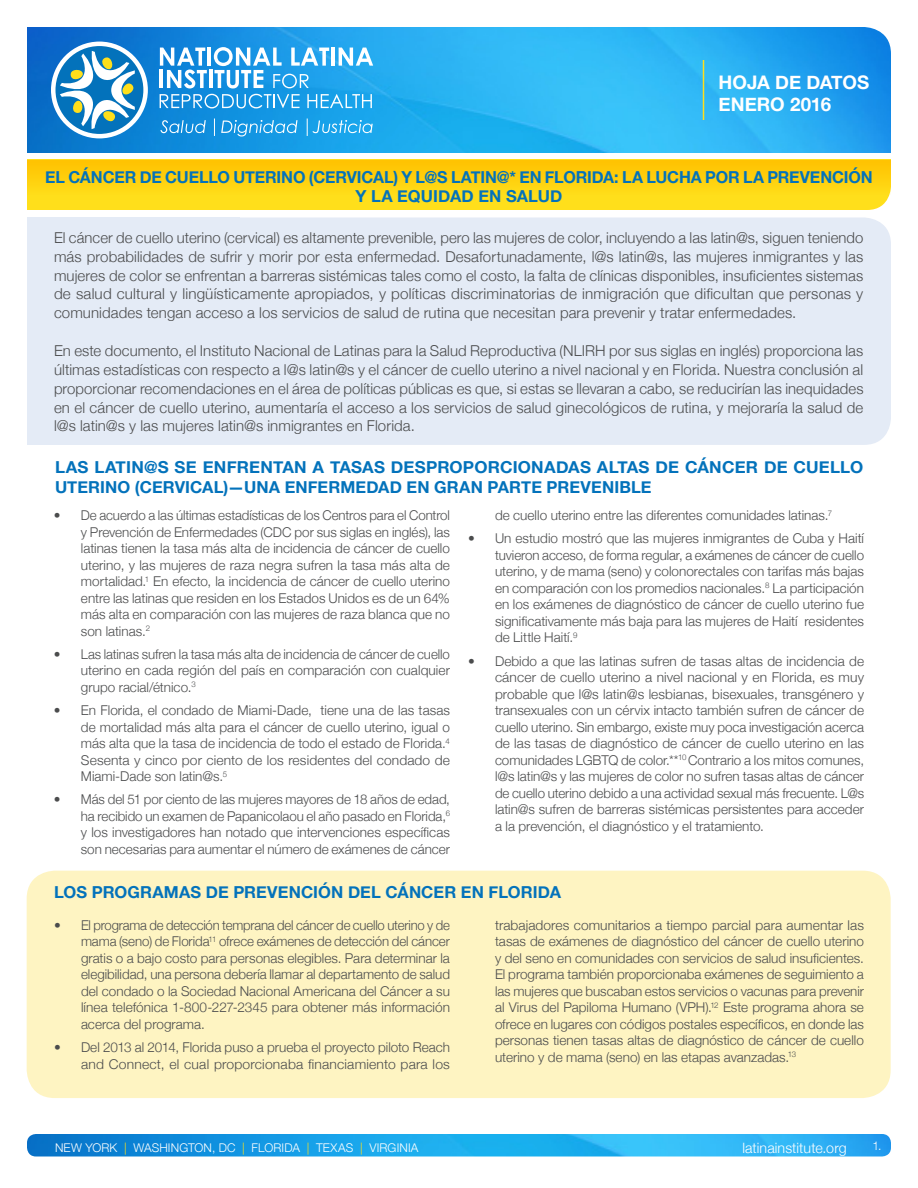
<style>
.page{position:relative;width:918px;height:1188px;background:#fff}
.page>*{position:absolute;margin:0;border:0;box-sizing:border-box;transform-origin:0 0}
.t1{font:700 18.75px "Helvetica Neue";color:#fff}
.t2{font:700 16.5px/19.8px "Helvetica Neue";letter-spacing:.005em;color:#0372bb;text-align:center}
.t3{font:300 15px/18.8px "Helvetica Neue";letter-spacing:.005em;color:#4b4c4d;text-align:justify}
.t4{font:300 14.25px "Helvetica Neue";letter-spacing:.01em;color:#fff}
.t5{font:300 13.5px/16.5px "Helvetica Neue";color:#4b4c4d;text-align:justify}
.Description{font:300 12px "Helvetica Neue";letter-spacing:.01em;color:#fff}
.s1{color:#ffdf1b}
</style>
<div class="page">
<img style="left:27px;top:1134px;width:864px;height:22px">
<div style="left:27px;top:871px;width:864px;height:227px;background:#fef4c2;border-radius:28px"></div>
<div style="left:27px;top:218px;width:864px;height:227px;background:#e4ebf6;border-radius:27px"></div>
<div style="left:27px;top:218px;width:213px;height:110px;background:#e4ebf6"></div>
<div style="left:27px;top:334px;width:213px;height:111px;background:#e4ebf6"></div>
<div style="left:27px;top:159px;width:864px;height:21px;background:#ffdf1b"></div>
<div style="left:27px;top:195px;width:863px;height:15px;background:#ffdf1b"></div>
<div style="left:27px;top:160px;width:864px;height:35px;background:linear-gradient(to right,#ffcf0c,#ffcf0c)"></div>
<img style="left:27px;top:27px;width:864px;height:126px">
<hr style="left:703px;top:60px;width:1px;height:60px;background:#ffdf1b">
<svg style="left:53px;top:44px;width:93px;height:92px"></svg>
<div style="left:51px;top:42px;width:97px;height:96px;border:4px solid #fff;border-radius:50%"></div>
<svg style="left:60px;top:51px;width:75px;height:78px"></svg>
<svg style="left:160px;top:47px;width:213px;height:61px"></svg>
<svg style="left:160px;top:120px;width:46px;height:13px"></svg>
<svg style="left:221px;top:120px;width:77px;height:17px"></svg>
<svg style="left:214px;top:119px;width:1px;height:17px"></svg>
<svg style="left:307px;top:119px;width:66px;height:17px"></svg>
<p class="t1" style="left:718px;top:67px;width:152px">HOJA DE DATOS</p>
<p class="t1" style="left:718px;top:89px;width:114px">ENERO 2016</p>
<p class="t2" style="left:45px;top:167px;width:829px">EL CÁNCER DE CUELLO UTERINO (CERVICAL) Y L@S LATIN@* EN FLORIDA: LA LUCHA POR LA PREVENCIÓN<br>Y LA EQUIDAD EN SALUD</p>
<p class="t3" style="left:54px;top:227px;width:811px">El cáncer de cuello uterino (cervical) es altamente prevenible, pero las mujeres de color, incluyendo a las latin@s, siguen teniendo más probabilidades de sufrir y morir por esta enfermedad. Desafortunadamente, l@s latin@s, las mujeres inmigrantes y las mujeres de color se enfrentan a barreras sistémicas tales como el costo, la falta de clínicas disponibles, insuficientes sistemas de salud cultural y lingüísticamente apropiados, y políticas discriminatorias de inmigración que dificultan que personas y comunidades tengan acceso a los servicios de salud de rutina que necesitan para prevenir y tratar enfermedades.</p>
<p class="t3" style="left:54px;top:341px;width:811px">En este documento, el Instituto Nacional de Latinas para la Salud Reproductiva (NLIRH por sus siglas en inglés) proporciona las últimas estadísticas con respecto a l@s latin@s y el cáncer de cuello uterino a nivel nacional y en Florida. Nuestra conclusión al proporcionar recomendaciones en el área de políticas públicas es que, si estas se llevaran a cabo, se reducirían las inequidades en el cáncer de cuello uterino, aumentaría el acceso a los servicios de salud ginecológicos de rutina, y mejoraría la salud de l@s latin@s y las mujeres latin@s inmigrantes en Florida.</p>
<p class="t2" style="left:55px;top:458px;width:810px;text-align:left">LAS LATIN@S SE ENFRENTAN A TASAS DESPROPORCIONADAS ALTAS DE CÁNCER DE CUELLO<br>UTERINO (CERVICAL)—UNA ENFERMEDAD EN GRAN PARTE PREVENIBLE</p>
<p class="t5" style="left:81px;top:506px;width:371px;text-indent:-27px">• De acuerdo a las últimas estadísticas de los Centros para el Control y Prevención de Enfermedades (CDC por sus siglas en inglés), las latinas tienen la tasa más alta de incidencia de cáncer de cuello uterino, y las mujeres de raza negra sufren la tasa más alta de mortalidad.<sup>1</sup> En efecto, la incidencia de cáncer de cuello uterino entre las latinas que residen en los Estados Unidos es de un 64% más alta en comparación con las mujeres de raza blanca que no son latinas.<sup>2</sup></p>
<p class="t5" style="left:81px;top:645px;width:371px;text-indent:-27px">• Las latinas sufren la tasa más alta de incidencia de cáncer de cuello uterino en cada región del país en comparación con cualquier grupo racial/étnico.<sup>3</sup></p>
<p class="t5" style="left:81px;top:701px;width:371px;text-indent:-27px">• En Florida, el condado de Miami-Dade, tiene una de las tasas de mortalidad más alta para el cáncer de cuello uterino, igual o más alta que la tasa de incidencia de todo el estado de Florida.<sup>4<br></sup>Sesenta y cinco por ciento de los residentes del condado de Miami-Dade son latin@s.<sup>5</sup></p>
<p class="t5" style="left:81px;top:790px;width:371px;text-indent:-27px">• Más del 51 por ciento de las mujeres mayores de 18 años de edad, ha recibido un examen de Papanicolaou el año pasado en Florida,<sup>6 </sup>y los investigadores han notado que intervenciones específicas son necesarias para aumentar el número de exámenes de cáncer</p>
<p class="t5" style="left:495px;top:506px;width:339px">de cuello uterino entre las diferentes comunidades latinas.<sup>7</sup></p>
<p class="t5" style="left:495px;top:529px;width:371px;text-indent:-27px">• Un estudio mostró que las mujeres inmigrantes de Cuba y Haití tuvieron acceso, de forma regular, a exámenes de cáncer de cuello uterino, y de mama (seno) y colonorectales con tarifas más bajas en comparación con los promedios nacionales.<sup>8</sup> La participación en los exámenes de diagnóstico de cáncer de cuello uterino fue significativamente más baja para las mujeres de Haití residentes de Little Haití.<sup>9</sup></p>
<p class="t5" style="left:495px;top:652px;width:371px;text-indent:-27px">• Debido a que las latinas sufren de tasas altas de incidencia de cáncer de cuello uterino a nivel nacional y en Florida, es muy probable que l@s latin@s lesbianas, bisexuales, transgénero y transexuales con un cérvix intacto también sufren de cáncer de cuello uterino. Sin embargo, existe muy poca investigación acerca de las tasas de diagnóstico de cáncer de cuello uterino en las comunidades LGBTQ de color.**<sup>10</sup> Contrario a los mitos comunes, l@s latin@s y las mujeres de color no sufren tasas altas de cáncer de cuello uterino debido a una actividad sexual más frecuente. L@s latin@s sufren de barreras sistémicas persistentes para acceder a la prevención, el diagnóstico y el tratamiento.</p>
<p class="t2" style="left:54px;top:883px;width:509px">LOS PROGRAMAS DE PREVENCIÓN DEL CÁNCER EN FLORIDA</p>
<p class="t5" style="left:81px;top:916px;width:371px;text-indent:-27px">• El programa de detección temprana del cáncer de cuello uterino y de mama (seno) de Florida<sup>11</sup> ofrece exámenes de detección del cáncer gratis o a bajo costo para personas elegibles. Para determinar la elegibilidad, una persona debería llamar al departamento de salud del condado o la Sociedad Nacional Americana del Cáncer a su línea telefónica 1-800-227-2345 para obtener más información acerca del programa.</p>
<p class="t5" style="left:54px;top:1038px;width:398px;text-align:right">• Del 2013 al 2014, Florida puso a prueba el proyecto piloto Reach and Connect, el cual proporcionaba financiamiento para los</p>
<p class="t5" style="left:495px;top:916px;width:371px">trabajadores comunitarios a tiempo parcial para aumentar las tasas de exámenes de diagnóstico del cáncer de cuello uterino y del seno en comunidades con servicios de salud insuficientes.<br>El programa también proporcionaba exámenes de seguimiento a las mujeres que buscaban estos servicios o vacunas para prevenir al Virus del Papiloma Humano (VPH).<sup>12</sup> Este programa ahora se ofrece en lugares con códigos postales específicos, en donde las personas tienen tasas altas de diagnóstico de cáncer de cuello uterino y de mama (seno) en las etapas avanzadas.<sup>13</sup></p>
<p class="Description" style="left:55px;top:1138px;width:365px">NEW YORK <span class="s1">|</span> WASHINGTON, DC <span class="s1">|</span> FLORIDA <span class="s1">|</span> TEXAS <span class="s1">|</span> VIRGINIA</p>
<p class="t4" style="left:742px;top:1136px;width:106px">latinainstitute.org</p>
<p class="Description" style="left:872px;top:1136px;width:11px">1.</p>
</div>
